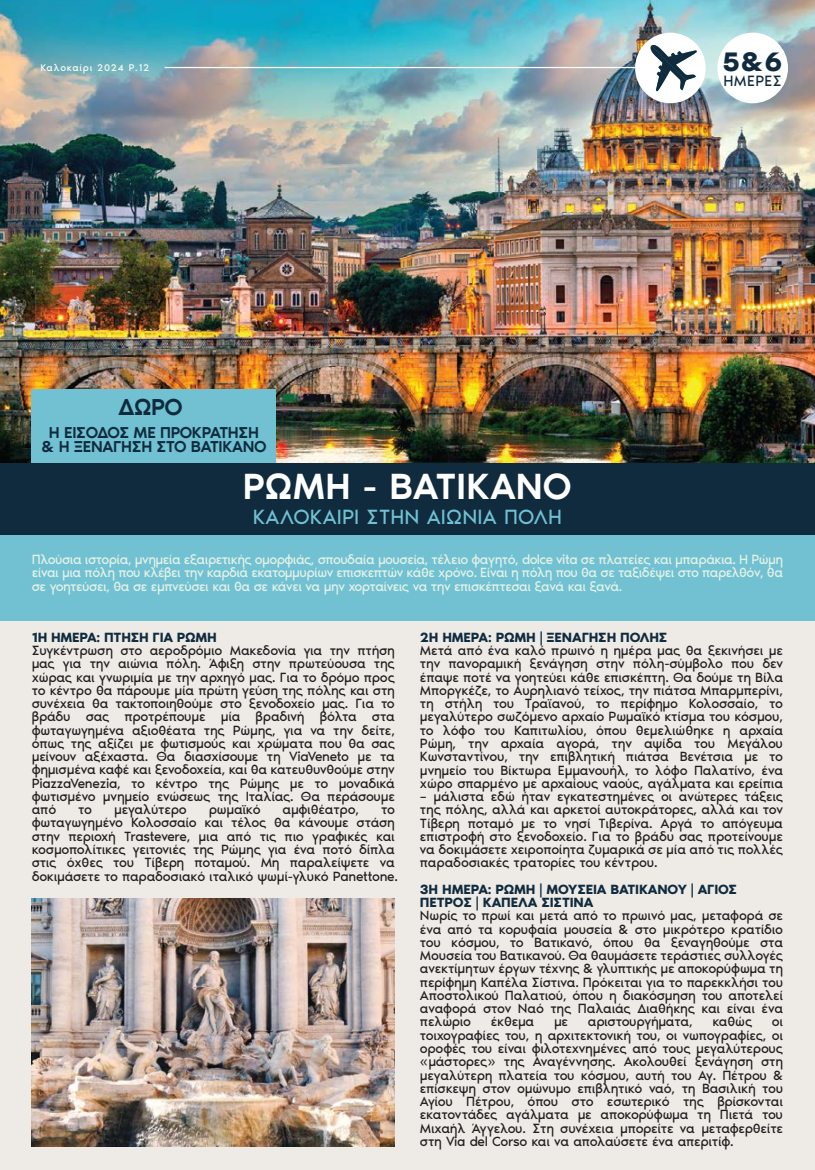
<style>
.page{position:relative;width:815px;height:1170px;background:#fff}
.page>*{position:absolute;margin:0;border:0;box-sizing:border-box;transform-origin:0 0}
.t1{font:500 37.5px "Noir Pro";letter-spacing:.01em;color:#fff}
.t2{font:600 27.5px "Noir Pro";color:#102b3e}
.t3{font:500 23.75px "Noir Pro";color:#102b3e}
.t4{font:21.25px "Noir Pro";letter-spacing:.01em;color:#71c1d3}
.t5{font:500 16.25px/13.8px "Noir Pro";letter-spacing:-.02em;color:#102b3e;text-align:center}
.t6{font:15.38px "Noir Pro";letter-spacing:.025em;color:#102b3e}
.t7{font:13.75px/13.2px "Noir Pro";letter-spacing:-.02em;color:#231f20;text-align:justify}
.t8{font:13.75px/13.8px "Noir Pro";letter-spacing:-.04em;color:#e4f2e6;text-align:justify}
.t9{font:600 13.75px/13.2px "Noir Pro";letter-spacing:-.01em;color:#102b3e}
.t10{font:10px "Noir Pro";letter-spacing:.07em;color:#fff}
</style>
<div class="page">
<div style="left:0;top:0;width:815px;height:1169px;background:#eeeae6"></div>
<div style="left:0;top:530px;width:815px;height:91px;background:#71c1d3"></div>
<img style="left:0;top:0;width:815px;height:463px">
<div style="left:32px;top:389px;width:244px;height:74px;background:#71c1d3"></div>
<div style="left:0;top:463px;width:815px;height:71px;background:#102b3e"></div>
<hr style="left:165px;top:67px;width:492px;height:1px;background:#fff">
<div style="left:717px;top:33px;width:71px;height:70px;background:#fff;border-radius:50%"></div>
<div style="left:635px;top:33px;width:71px;height:70px;background:#fff;border-radius:50%"></div>
<svg style="left:650px;top:45px;width:47px;height:46px"></svg>
<img style="left:32px;top:898px;width:363px;height:248px">
<p class="t10" style="left:40px;top:60px;width:110px">Καλοκαίρι 2024 P.12</p>
<h2 class="t2" style="left:723px;top:40px;width:61px">5&amp;6</h2>
<p class="t6" style="left:723px;top:69px;width:60px">ΗΜΕΡΕΣ</p>
<h3 class="t3" style="left:119px;top:389px;width:66px">ΔΩΡΟ</h3>
<p class="t5" style="left:41px;top:424px;width:227px">Η ΕΙΣΟΔΟΣ ΜΕ ΠΡΟΚΡΑΤΗΣΗ &amp; Η ΞΕΝΑΓΗΣΗ ΣΤΟ ΒΑΤΙΚΑΝΟ</p>
<h1 class="t1" style="left:243px;top:457px;width:330px">ΡΩΜΗ - ΒΑΤΙΚΑΝΟ</h1>
<h3 class="t4" style="left:253px;top:500px;width:311px">ΚΑΛΟΚΑΙΡΙ ΣΤΗΝ ΑΙΩΝΙΑ ΠΟΛΗ</h3>
<p class="t8" style="left:32px;top:551px;width:753px">Πλούσια ιστορία, μνημεία εξαιρετικής ομορφιάς, σπουδαία μουσεία, τέλειο φαγητό, dolce vita σε πλατείες και μπαράκια. Η Ρώμη είναι μια πόλη που κλέβει την καρδιά εκατομμυρίων επισκεπτών κάθε χρόνο. Είναι η πόλη που θα σε ταξιδέψει στο παρελθόν, θα σε γοητεύσει, θα σε εμπνεύσει και θα σε κάνει να μην χορταίνεις να την επισκέπτεσαι ξανά και ξανά.</p>
<p class="t9" style="left:32px;top:629px;width:187px">1Η ΗΜΕΡΑ: ΠΤΗΣΗ ΓΙΑ ΡΩΜΗ</p>
<p class="t7" style="left:32px;top:643px;width:365px">Συγκέντρωση στο αεροδρόμιο Μακεδονία για την πτήση μας για την αιώνια πόλη. Άφιξη στην πρωτεύουσα της χώρας και γνωριμία με την αρχηγό μας. Για το δρόμο προς το κέντρο θα πάρουμε μία πρώτη γεύση της πόλης και στη συνέχεια θα τακτοποιηθούμε στο ξενοδοχείο μας. Για το βράδυ σας προτρέπουμε μία βραδινή βόλτα στα φωταγωγημένα αξιοθέατα της Ρώμης, για να την δείτε, όπως της αξίζει με φωτισμούς και χρώματα που θα σας μείνουν αξέχαστα. Θα διασχίσουμε τη ViaVeneto με τα φημισμένα καφέ και ξενοδοχεία, και θα κατευθυνθούμε στην PiazzaVenezia, το κέντρο της Ρώμης με το μοναδικά φωτισμένο μνημείο ενώσεως της Ιταλίας. Θα περάσουμε από</p>
<p class="t7" style="left:78px;top:802px;width:15px">το</p>
<p class="t7" style="left:114px;top:802px;width:74px">μεγαλύτερο</p>
<p class="t7" style="left:209px;top:802px;width:53px">ρωμαϊκό</p>
<p class="t7" style="left:283px;top:802px;width:78px">αμφιθέατρο,</p>
<p class="t7" style="left:32px;top:802px;width:368px;text-align:left;text-indent:349px">το φωταγωγημένο Κολοσσαίο και τέλος θα κάνουμε στάση στην περιοχή Trastevere, μια από τις πιο γραφικές και κοσμοπολίτικες γειτονιές της Ρώμης για ένα ποτό δίπλα στις όχθες του Τίβερη ποταμού. Μη παραλείψετε να δοκιμάσετε το παραδοσιακό ιταλικό ψωμί-γλυκό Panettone.</p>
<p class="t9" style="left:420px;top:629px;width:249px">2Η ΗΜΕΡΑ: ΡΩΜΗ | ΞΕΝΑΓΗΣΗ ΠΟΛΗΣ</p>
<p class="t7" style="left:420px;top:643px;width:365px">Μετά από ένα καλό πρωινό η ημέρα μας θα ξεκινήσει με την πανοραμική ξενάγηση στην πόλη-σύμβολο που δεν έπαψε ποτέ να γοητεύει κάθε επισκέπτη. Θα δούμε τη Βίλα Μποργκέζε, το Αυρηλιανό τείχος, την πιάτσα Μπαρμπερίνι, τη στήλη του Τραϊανού, το περίφημο Κολοσσαίο, το μεγαλύτερο σωζόμενο αρχαίο Ρωμαϊκό κτίσμα του κόσμου, το λόφο του Καπιτωλίου, όπου θεμελιώθηκε η αρχαία Ρώμη, την αρχαία αγορά, την αψίδα του Μεγάλου Κωνσταντίνου, την επιβλητική πιάτσα Βενέτσια με το μνημείο του Βίκτωρα Εμμανουήλ, το λόφο Παλατίνο, ένα χώρο σπαρμένο με αρχαίους ναούς, αγάλματα και ερείπια</p>
<p class="t7" style="left:420px;top:788px;width:365px">– μάλιστα εδώ ήταν εγκατεστημένες οι ανώτερες τάξεις της πόλης, αλλά και αρκετοί αυτοκράτορες, αλλά και τον Τίβερη ποταμό με το νησί Τιβερίνα. Αργά το απόγευμα επιστροφή στο ξενοδοχείο. Για το βράδυ σας προτείνουμε να δοκιμάσετε χειροποίητα ζυμαρικά σε μία από τις πολλές παραδοσιακές τρατορίες του κέντρου.</p>
<p class="t9" style="left:420px;top:881px;width:319px">3Η ΗΜΕΡΑ: ΡΩΜΗ | ΜΟΥΣΕΙΑ ΒΑΤΙΚΑΝΟΥ | ΑΓΙΟΣ<br>ΠΕΤΡΟΣ | ΚΑΠΕΛΑ ΣΙΣΤΙΝΑ</p>
<p class="t7" style="left:420px;top:908px;width:365px">Νωρίς το πρωί και μετά από το πρωινό μας, μεταφορά σε ένα από τα κορυφαία μουσεία &amp; στο μικρότερο κρατίδιο του κόσμου, το Βατικανό, όπου θα ξεναγηθούμε στα Μουσεία του Βατικανού. Θα θαυμάσετε τεράστιες συλλογές ανεκτίμητων έργων τέχνης &amp; γλυπτικής με αποκορύφωμα τη περίφημη Καπέλα Σίστινα. Πρόκειται για το παρεκκλήσι του Αποστολικού Παλατιού, όπου η διακόσμηση του αποτελεί αναφορά στον Ναό της Παλαιάς Διαθήκης και είναι ένα πελώριο</p>
<p class="t7" style="left:491px;top:1014px;width:45px">έκθεμα</p>
<p class="t7" style="left:554px;top:1014px;width:16px">με</p>
<p class="t7" style="left:588px;top:1014px;width:106px">αριστουργήματα,</p>
<p class="t7" style="left:712px;top:1014px;width:41px">καθώς</p>
<p class="t7" style="left:420px;top:1014px;width:365px;text-indent:352px">οι τοιχογραφίες του, η αρχιτεκτονική του, οι νωπογραφίες, οι οροφές του είναι φιλοτεχνημένες από τους μεγαλύτερους «μάστορες» της Αναγέννησης. Ακολουθεί ξενάγηση στη μεγαλύτερη πλατεία του κόσμου, αυτή του Αγ. Πέτρου &amp; επίσκεψη στον ομώνυμο επιβλητικό ναό, τη Βασιλική του Αγίου Πέτρου, όπου στο εσωτερικό της βρίσκονται εκατοντάδες αγάλματα με αποκορύφωμα τη Πιετά του Μιχαήλ Άγγελου. Στη συνέχεια μπορείτε να μεταφερθείτε στη Via del Corso και να απολαύσετε ένα απεριτίφ.</p>
</div>
